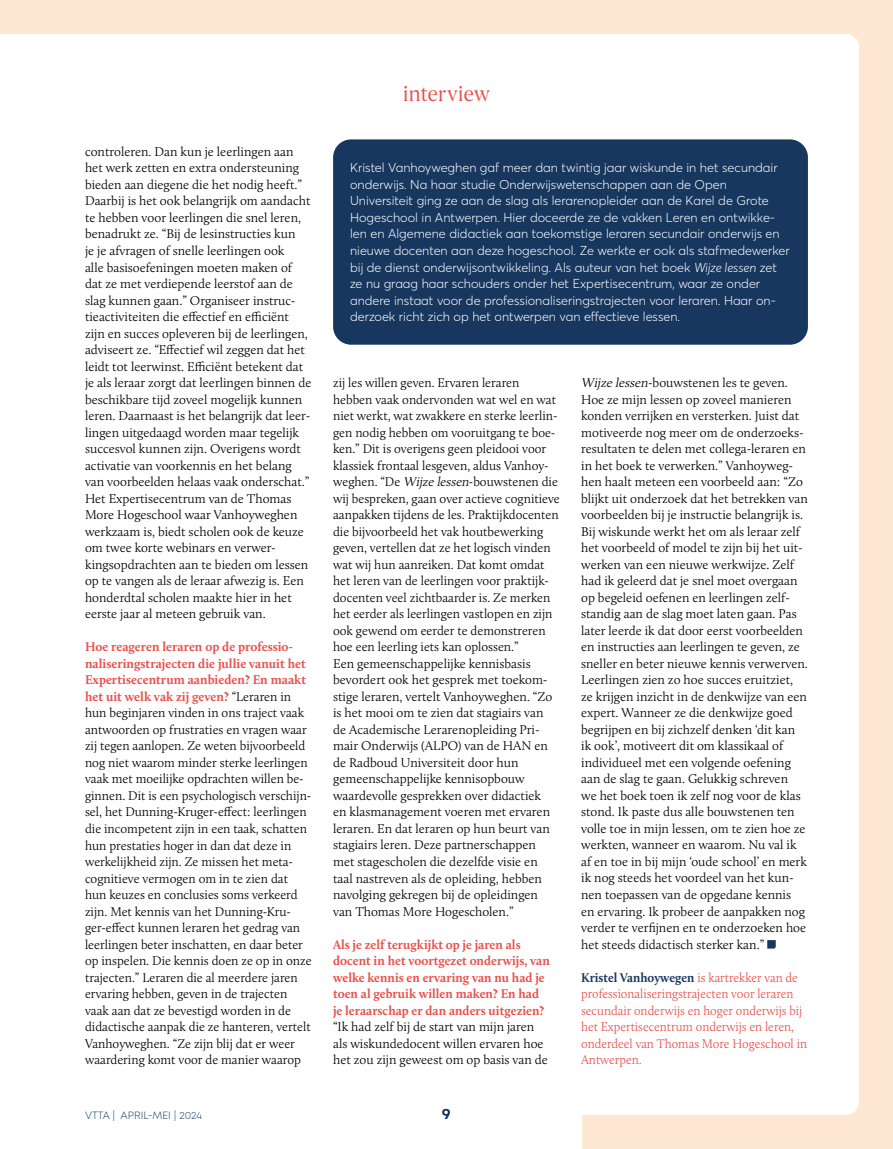
<style>
.page{position:relative;width:893px;height:1149px;background:#fff}
.page>*{position:absolute;margin:0;border:0;box-sizing:border-box;transform-origin:0 0}
.t1{font:21px "Begum";letter-spacing:-.015em;color:#ea504b;scale:.95 1}
.t2{font:600 15px "Mont";color:#17375f}
.t3{font:300 13.2px/16.5px "Calluna";color:#000}
.t4{font:300 13.2px/16.5px "Calluna";color:#ea504b;scale:.95 1}
.t5{font:700 13.2px/16.5px "Calluna";color:#ea504b}
.t6{font:300 12.75px/16.5px "Averta CY";color:#fff}
.t7{font:300 10.5px "Mont";color:#17375f}
.s1{font-weight:700;color:#ea504b}
.s2{font-style:italic}
.s3{font-weight:700;color:#17375f}
</style>
<div class="page">
<div style="left:0;top:0;width:893px;height:1148px;background:#fee8d3"></div>
<div style="left:0;top:1063px;width:581px;height:85px;background:#fff"></div>
<div style="left:0;top:34px;width:859px;height:1080px;background:#fff"></div>
<svg style="left:767px;top:939px;width:9px;height:9px"></svg>
<div style="left:333px;top:139px;width:475px;height:205px;background:#17375f;border-radius:18px"></div>
<p class="t3" style="left:85px;top:143px;width:228px">controleren. Dan kun je leerlingen aan het werk zetten en extra ondersteuning bieden aan diegene die het nodig heeft.” Daarbij is het ook belangrijk om aandacht te hebben voor leerlingen die snel leren, benadrukt ze. “Bij de lesinstructies kun<br>je je afvragen of snelle leerlingen ook<br>alle basisoefeningen moeten maken of dat ze met verdiepende leerstof aan de slag kunnen gaan.” Organiseer instruc&shy;tieactiviteiten die effectief en efficiënt zijn en succes opleveren bij de leerlingen, adviseert ze. “Effectief wil zeggen dat het leidt tot leerwinst. Efficiënt betekent dat je als leraar zorgt dat leerlingen binnen de beschikbare tijd zoveel mogelijk kunnen leren. Daarnaast is het belangrijk dat leer&shy;lingen uitgedaagd worden maar tegelijk succesvol kunnen zijn. Overigens wordt activatie van voorkennis en het belang van voorbeelden helaas vaak onderschat.” Het Expertisecentrum van de Thomas More Hogeschool waar Vanhoyweghen werkzaam is, biedt scholen ook de keuze om twee korte webinars en verwer&shy;kingsopdrachten aan te bieden om lessen op te vangen als de leraar afwezig is. Een honderdtal scholen maakte hier in het eerste jaar al meteen gebruik van.</p>
<p class="t3" style="left:85px;top:638px;width:228px"><span class="s1">Hoe reageren leraren op de professio&shy;naliseringstrajecten die jullie vanuit het Expertisecentrum aanbieden? En maakt het uit welk vak zij geven?</span> “Leraren in hun beginjaren vinden in ons traject vaak antwoorden op frustraties en vragen waar zij tegen aanlopen. Ze weten bijvoorbeeld nog niet waarom minder sterke leerlingen vaak met moeilijke opdrachten willen be&shy;ginnen. Dit is een psychologisch verschijn&shy;sel, het Dunning-Kruger-effect: leerlingen die incompetent zijn in een taak, schatten hun prestaties hoger in dan dat deze in werkelijkheid zijn. Ze missen het meta&shy;cognitieve vermogen om in te zien dat hun keuzes en conclusies soms verkeerd zijn. Met kennis van het Dunning-Kru&shy;ger-effect kunnen leraren het gedrag van leerlingen beter inschatten, en daar beter op inspelen. Die kennis doen ze op in onze trajecten.” Leraren die al meerdere jaren ervaring hebben, geven in de trajecten vaak aan dat ze bevestigd worden in de didactische aanpak die ze hanteren, vertelt Vanhoyweghen. “Ze zijn blij dat er weer waardering komt voor de manier waarop</p>
<h1 class="t1" style="left:403px;top:81px;width:93px">interview</h1>
<p class="t6" style="left:350px;top:159px;width:441px">Kristel Vanhoyweghen gaf meer dan twintig jaar wiskunde in het secundair onderwijs. Na haar studie Onderwijswetenschappen aan de Open Universiteit ging ze aan de slag als lerarenopleider aan de Karel de Grote Hogeschool in Antwerpen. Hier doceerde ze de vakken Leren en ontwikke&shy;len en Algemene didactiek aan toekomstige leraren secundair onderwijs en nieuwe docenten aan deze hogeschool. Ze werkte er ook als stafmedewerker bij de dienst onderwijsontwikkeling. Als auteur van het boek <span class="s2">Wijze lessen</span> zet ze nu graag haar schouders onder het Expertisecentrum, waar ze onder andere instaat voor de professionaliseringstrajecten voor leraren. Haar on&shy;derzoek richt zich op het ontwerpen van effectieve lessen.</p>
<p class="t3" style="left:333px;top:374px;width:228px">zij les willen geven. Ervaren leraren hebben vaak ondervonden wat wel en wat niet werkt, wat zwakkere en sterke leerlin&shy;gen nodig hebben om vooruitgang te boe&shy;ken.” Dit is overigens geen pleidooi voor klassiek frontaal lesgeven, aldus Vanhoy&shy;weghen. “De <span class="s2">Wijze lessen</span>-bouwstenen die wij bespreken, gaan over actieve cognitieve aanpakken tijdens de les. Praktijkdocenten die bijvoorbeeld het vak houtbewerking geven, vertellen dat ze het logisch vinden wat wij hun aanreiken. Dat komt omdat het leren van de leerlingen voor praktijk&shy;docenten veel zichtbaarder is. Ze merken het eerder als leerlingen vastlopen en zijn ook gewend om eerder te demonstreren hoe een leerling iets kan oplossen.”<br>Een gemeenschappelijke kennisbasis bevordert ook het gesprek met toekom&shy;stige leraren, vertelt Vanhoyweghen. “Zo is het mooi om te zien dat stagiairs van de Academische Lerarenopleiding Pri&shy;mair Onderwijs (ALPO) van de HAN en de Radboud Universiteit door hun gemeenschappelijke kennisopbouw waardevolle gesprekken over didactiek<br>en klasmanagement voeren met ervaren leraren. En dat leraren op hun beurt van stagiairs leren. Deze partnerschappen met stagescholen die dezelfde visie en taal nastreven als de opleiding, hebben navolging gekregen bij de opleidingen van Thomas More Hogescholen.”</p>
<p class="t5" style="left:333px;top:935px;width:218px">Als je zelf terugkijkt op je jaren als docent in het voortgezet onderwijs, van welke kennis en ervaring van nu had je toen al gebruik willen maken? En had je leraarschap er dan anders uitgezien?</p>
<p class="t3" style="left:333px;top:1018px;width:216px">“Ik had zelf bij de start van mijn jaren als wiskundedocent willen ervaren hoe het zou zijn geweest om op basis van de</p>
<p class="t3" style="left:581px;top:374px;width:228px"><span class="s2">Wijze lessen</span>-bouwstenen les te geven.<br>Hoe ze mijn lessen op zoveel manieren konden verrijken en versterken. Juist dat motiveerde nog meer om de onderzoeks&shy;resultaten te delen met collega-leraren en in het boek te verwerken.” Vanhoyweg&shy;hen haalt meteen een voorbeeld aan: “Zo blijkt uit onderzoek dat het betrekken van voorbeelden bij je instructie belangrijk is.<br>Bij wiskunde werkt het om als leraar zelf het voorbeeld of model te zijn bij het uit&shy;werken van een nieuwe werkwijze. Zelf had ik geleerd dat je snel moet overgaan op begeleid oefenen en leerlingen zelf&shy;standig aan de slag moet laten gaan. Pas later leerde ik dat door eerst voorbeelden en instructies aan leerlingen te geven, ze sneller en beter nieuwe kennis verwerven.<br>Leerlingen zien zo hoe succes eruitziet, ze krijgen inzicht in de denkwijze van een expert. Wanneer ze die denkwijze goed begrijpen en bij zichzelf denken ‘dit kan ik ook’, motiveert dit om klassikaal of individueel met een volgende oefening aan de slag te gaan. Gelukkig schreven<br>we het boek toen ik zelf nog voor de klas stond. Ik paste dus alle bouwstenen ten volle toe in mijn lessen, om te zien hoe ze werkten, wanneer en waarom. Nu val ik af en toe in bij mijn ‘oude school’ en merk ik nog steeds het voordeel van het kun&shy;nen toepassen van de opgedane kennis<br>en ervaring. Ik probeer de aanpakken nog verder te verfijnen en te onderzoeken hoe het steeds didactisch sterker kan.”</p>
<p class="t4" style="left:581px;top:968px;width:239px"><span class="s3">Kristel Vanhoywegen</span> is kartrekker van de professionaliseringstrajecten voor leraren secundair onderwijs en hoger onderwijs bij het Expertisecentrum onderwijs en leren, onderdeel van Thomas More Hogeschool in Antwerpen.</p>
<p class="t7" style="left:85px;top:1108px;width:118px">VTTA | APRIL-MEI | 2024</p>
<p class="t2" style="left:442px;top:1103px;width:10px">9</p>
</div>
